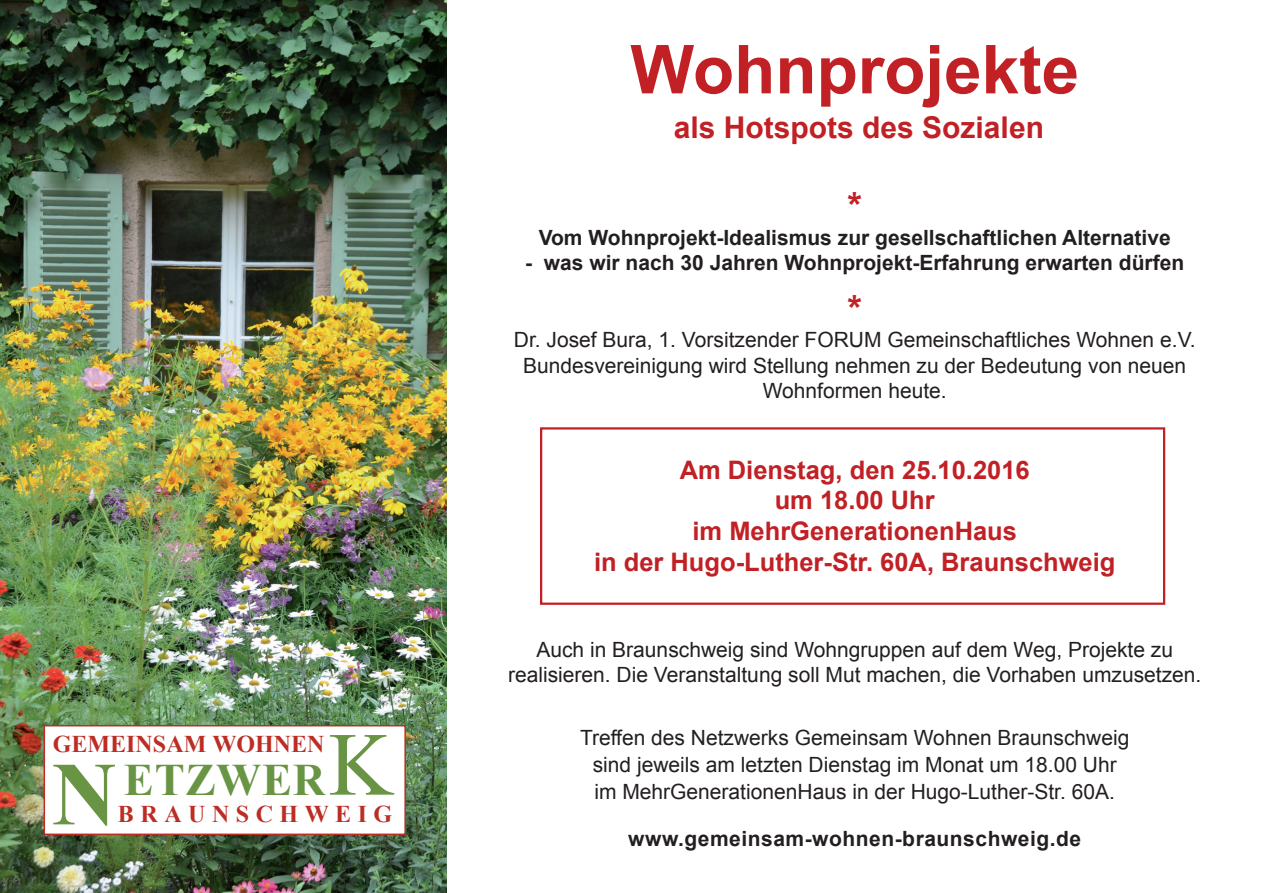
<style>
.page{position:relative;width:1263px;height:893px;background:#fff}
.page>*{position:absolute;margin:0;border:0;box-sizing:border-box;transform-origin:0 0}
.t1{font:700 67.5px "Arial";color:#c12025}
.t2{font:700 45px "Times New Roman";letter-spacing:.015em;color:#689443}
.t3{font:700 37.5px "Arial";color:#c12025}
.t4{font:700 30px "Arial";color:#c12025}
.t5{font:700 25.5px/30.6px "Arial";color:#c12025;text-align:center}
.t6{font:700 24px "Times New Roman";color:#bc2d25}
.t7{font:700 24px "Times New Roman";letter-spacing:.27em;color:#bc2d25}
.t8{font:21px/25.2px "Arial";color:#231f20;text-align:center}
.t9{font:700 21px "Arial";color:#231f20}
.t10{font:700 21px "Arial";letter-spacing:.025em;color:#231f20}
.s1{font-size:90px}
.s2{font-weight:400;font-size:90px}
</style>
<div class="page">
<img style="left:0;top:0;width:446px;height:893px">
<div style="left:44px;top:725px;width:362px;height:110px;background:#fff;border:2px solid #bc2d25"></div>
<div style="left:540px;top:427px;width:625px;height:178px;border:2px solid #c12025"></div>
<h2 class="t2" style="left:52px;top:749px;width:343px"><span class="s1">N</span>ETZWER<span class="s2">K</span></h2>
<p class="t6" style="left:53px;top:727px;width:273px">GEMEINSAM WOHNEN</p>
<p class="t7" style="left:118px;top:797px;width:276px">BRAUNSCHWEIG</p>
<h1 class="t1" style="left:630px;top:25px;width:450px">Wohnprojekte</h1>
<h3 class="t4" style="left:674px;top:108px;width:372px">als Hotspots des Sozialen</h3>
<h3 class="t3" style="left:847px;top:181px;width:16px">*</h3>
<p class="t9" style="left:539px;top:223px;width:634px">Vom Wohnprojekt-Idealismus zur gesellschaftlichen Alternative</p>
<p class="t9" style="left:525px;top:248px;width:660px">- was wir nach 30 Jahren Wohnprojekt-Erfahrung erwarten dürfen</p>
<h3 class="t3" style="left:847px;top:284px;width:16px">*</h3>
<p class="t8" style="left:514px;top:328px;width:683px">Dr. Josef Bura, 1. Vorsitzender FORUM Gemeinschaftliches Wohnen e.V.<br>Bundesvereinigung wird Stellung nehmen zu der Bedeutung von neuen<br>Wohnformen heute.</p>
<p class="t5" style="left:594px;top:455px;width:523px">Am Dienstag, den 25.10.2016<br>um 18.00 Uhr<br>im MehrGenerationenHaus<br>in der Hugo-Luther-Str. 60A, Braunschweig</p>
<p class="t8" style="left:508px;top:637px;width:695px">Auch in Braunschweig sind Wohngruppen auf dem Weg, Projekte zu realisieren. Die Veranstaltung soll Mut machen, die Vorhaben umzusetzen.</p>
<p class="t8" style="left:580px;top:724px;width:551px;line-height:27px">Treffen des Netzwerks Gemeinsam Wohnen Braunschweig sind jeweils am letzten Dienstag im Monat um 18.00 Uhr im MehrGenerationenHaus in der Hugo-Luther-Str. 60A.</p>
<p class="t10" style="left:628px;top:824px;width:454px">www.gemeinsam-wohnen-braunschweig.de</p>
</div>
